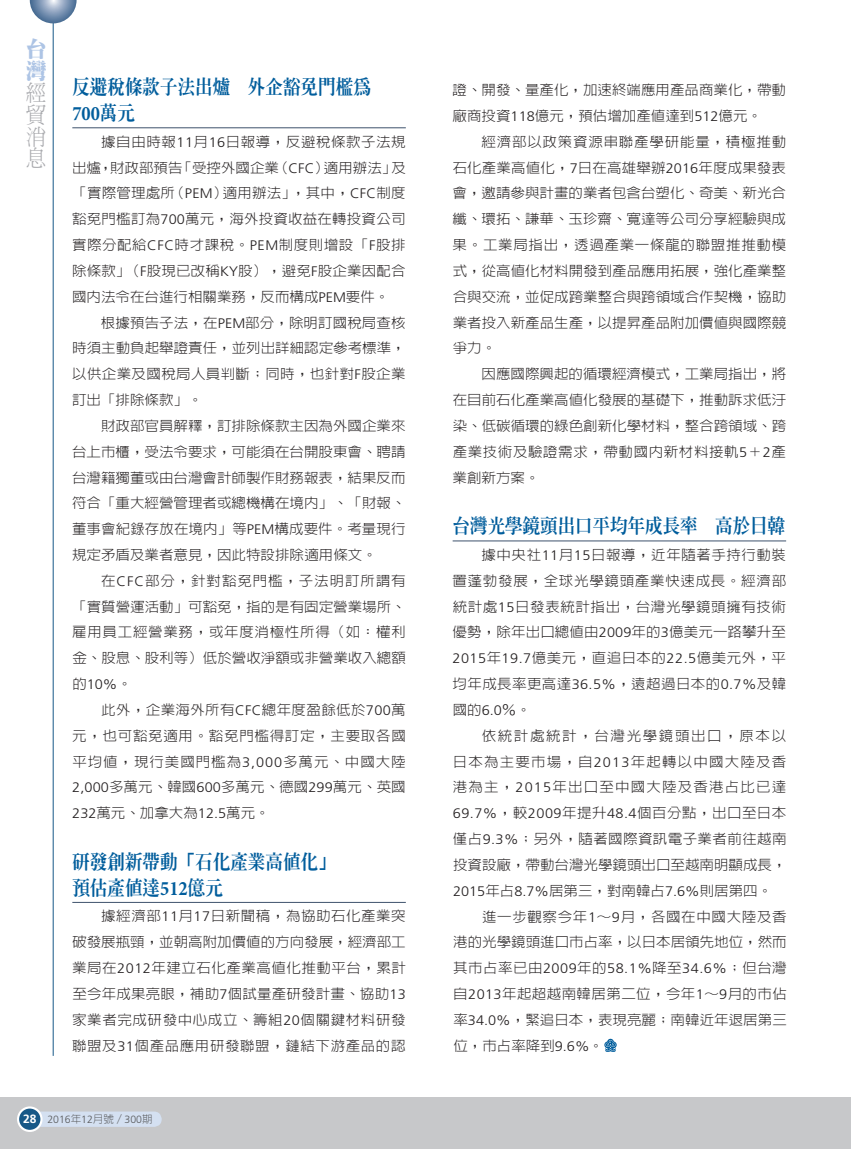
<style>
.page{position:relative;width:851px;height:1149px;background:#fff}
.page>*{position:absolute;margin:0;border:0;box-sizing:border-box;transform-origin:0 0}
.t1{font:300 21.75px/21.8px "AR Ming B5";color:#a8a9ad;text-align:justify;scale:.95 1}
.t2{font:900 21.75px/21.8px "AR Ming B5";color:#adc4e5;scale:.95 1}
.t3{font:700 20.4px "Minion Pro";color:#005d9c;scale:.9 1}
.t4{font:800 19.5px/25.8px "AR Ming B5";color:#005d9c;scale:.9 1}
.t5{font:300 13.8px/25.8px "AR Hei B5";letter-spacing:.005em;color:#231f20;text-align:justify;scale:1.05 1}
.t6{font:300 13.8px "Frutiger";color:#231f20;scale:1.05 1}
.t7{font:300 10.5px "Frutiger";color:#57585a}
.s1{font-family:"AR Ming B5";font-weight:800;font-size:19.5px}
.s2{font-family:"Frutiger"}
.s3{font-family:"AR Hei B5"}
.s4{font-family:"Minion Pro";font-weight:700;font-size:20.4px}
.s5{font-weight:700;font-size:12px;color:#fff}
</style>
<div class="page">
<div style="left:0;top:1097px;width:850px;height:51px;background:#c7c8ca"></div>
<div style="left:30px;top:1111px;width:132px;height:15px;background:#d4e0f1;border-radius:8px"></div>
<div style="left:18px;top:1107px;width:23px;height:23px;background:#175887;border-radius:50%"></div>
<div style="left:17px;top:1106px;width:26px;height:25px;border:2px solid #fff;border-radius:50%"></div>
<hr style="left:53px;top:0;width:1px;height:1055px;background:#175887">
<svg style="left:30px;top:0;width:47px;height:23px"></svg>
<hr style="left:72px;top:127px;width:334px;height:1px;background:#4a5d75">
<hr style="left:72px;top:901px;width:334px;height:1px;background:#4a5d75">
<hr style="left:452px;top:540px;width:334px;height:1px;background:#4a5d75">
<svg style="left:604px;top:1038px;width:12px;height:13px"></svg>
<h1 class="t2" style="left:26px;top:38px;width:23px">台灣</h1>
<h1 class="t1" style="left:26px;top:82px;width:22px">經貿消息</h1>
<h3 class="t4" style="left:72px;top:74px;width:333px">反避稅條款子法出爐 外企豁免門檻為</h3>
<h2 class="t3" style="left:72px;top:99px;width:71px">700<span class="s1">萬元</span></h2>
<p class="t5" style="left:72px;top:129px;width:319px;text-indent:29px">據自由時報<span class="s2">11</span>月<span class="s2">16</span>日報導，反避稅條款子法規出爐，財政部預告「受控外國企業（<span class="s2">CFC</span>）適用辦法」及「實際管理處所（<span class="s2">PEM</span>）適用辦法」，其中，<span class="s2">CFC</span>制度豁免門檻訂為<span class="s2">700</span>萬元，海外投資收益在轉投資公司實際分配給<span class="s2">CFC</span>時才課稅。<span class="s2">PEM</span>制度則增設「<span class="s2">F</span>股排除條款」（<span class="s2">F</span>股現已改稱<span class="s2">KY</span>股），避免<span class="s2">F</span>股企業因配合國內法令在台進行相關業務，反而構成<span class="s2">PEM</span>要件。</p>
<p class="t5" style="left:72px;top:309px;width:319px;text-indent:29px">根據預告子法，在<span class="s2">PEM</span>部分，除明訂國稅局查核時須主動負起舉證責任，並列出詳細認定參考標準，以供企業及國稅局人員判斷；同時，也針對<span class="s2">F</span>股企業訂出「排除條款」。</p>
<p class="t5" style="left:72px;top:412px;width:319px;text-indent:29px">財政部官員解釋，訂排除條款主因為外國企業來台上市櫃，受法令要求，可能須在台開股東會、聘請台灣籍獨董或由台灣會計師製作財務報表，結果反而符合「重大經營管理者或總機構在境內」、「財報、董事會紀錄存放在境內」等<span class="s2">PEM</span>構成要件。考量現行規定矛盾及業者意見，因此特設排除適用條文。</p>
<p class="t5" style="left:72px;top:567px;width:319px;text-indent:29px">在<span class="s2">CFC</span>部分，針對豁免門檻，子法明訂所謂有「實質營運活動」可豁免，指的是有固定營業場所、雇用員工經營業務，或年度消極性所得（如：權利金、股息、股利等）低於營收淨額或非營業收入總額</p>
<p class="t6" style="left:72px;top:676px;width:58px"><span class="s3">的</span>10%<span class="s3">。</span></p>
<p class="t5" style="left:72px;top:696px;width:319px;text-indent:29px">此外，企業海外所有<span class="s2">CFC</span>總年度盈餘低於<span class="s2">700</span>萬元，也可豁免適用。豁免門檻得訂定，主要取各國平均值，現行美國門檻為<span class="s2">3,000</span>多萬元、中國大陸<span class="s2">2,000</span>多萬元、韓國<span class="s2">600</span>多萬元、德國<span class="s2">299</span>萬元、英國<span class="s2">232</span>萬元、加拿大為<span class="s2">12.5</span>萬元。</p>
<h3 class="t4" style="left:72px;top:848px;width:294px">研發創新帶動「石化產業高值化」預估產值達<span class="s4">512</span>億元</h3>
<p class="t5" style="left:72px;top:903px;width:319px;text-indent:29px">據經濟部<span class="s2">11</span>月<span class="s2">17</span>日新聞稿，為協助石化產業突破發展瓶頸，並朝高附加價值的方向發展，經濟部工業局在<span class="s2">2012</span>年建立石化產業高值化推動平台，累計至今年成果亮眼，補助<span class="s2">7</span>個試量產研發計畫、協助<span class="s2">13</span>家業者完成研發中心成立、籌組<span class="s2">20</span>個關鍵材料研發聯盟及<span class="s2">31</span>個產品應用研發聯盟，鏈結下游產品的認</p>
<p class="t7" style="left:23px;top:1113px;width:131px"><span class="s5">28</span> 2016<span class="s3">年</span>12<span class="s3">月號／</span>300<span class="s3">期</span></p>
<p class="t5" style="left:452px;top:77px;width:319px">證、開發、量產化，加速終端應用產品商業化，帶動廠商投資<span class="s2">118</span>億元，預估增加產值達到<span class="s2">512</span>億元。</p>
<p class="t5" style="left:452px;top:129px;width:319px;text-indent:29px">經濟部以政策資源串聯產學研能量，積極推動石化產業高值化，<span class="s2">7</span>日在高雄舉辦<span class="s2">2016</span>年度成果發表會，邀請參與計畫的業者包含台塑化、奇美、新光合纖、環拓、謙華、玉珍齋、寬達等公司分享經驗與成果。工業局指出，透過產業一條龍的聯盟推推動模式，從高值化材料開發到產品應用拓展，強化產業整合與交流，並促成跨業整合與跨領域合作契機，協助業者投入新產品生產，以提昇產品附加價值與國際競爭力。</p>
<p class="t5" style="left:452px;top:361px;width:319px;text-indent:29px">因應國際興起的循環經濟模式，工業局指出，將在目前石化產業高值化發展的基礎下，推動訴求低汙染、低碳循環的綠色創新化學材料，整合跨領域、跨產業技術及驗證需求，帶動國內新材料接軌<span class="s2">5</span>＋<span class="s2">2</span>產業創新方案。</p>
<h3 class="t4" style="left:452px;top:512px;width:371px">台灣光學鏡頭出口平均年成長率 高於日韓</h3>
<p class="t5" style="left:452px;top:541px;width:319px;text-indent:29px">據中央社<span class="s2">11</span>月<span class="s2">15</span>日報導，近年隨著手持行動裝置蓬勃發展，全球光學鏡頭產業快速成長。經濟部統計處<span class="s2">15</span>日發表統計指出，台灣光學鏡頭擁有技術優勢，除年出口總值由<span class="s2">2009</span>年的<span class="s2">3</span>億美元一路攀升至<span class="s2">2015</span>年<span class="s2">19.7</span>億美元，直追日本的<span class="s2">22.5</span>億美元外，平均年成長率更高達<span class="s2">36.5%</span>，遠超過日本的<span class="s2">0.7%</span>及韓國的<span class="s2">6.0</span>％。</p>
<p class="t5" style="left:452px;top:722px;width:319px;text-indent:29px">依統計處統計，台灣光學鏡頭出口，原本以日本為主要市場，自<span class="s2">2013</span>年起轉以中國大陸及香港為主，<span class="s2">2015</span>年出口至中國大陸及香港占比已達<span class="s2">69.7%</span>，較<span class="s2">2009</span>年提升<span class="s2">48.4</span>個百分點，出口至日本僅占<span class="s2">9.3%</span>；另外，隨著國際資訊電子業者前往越南投資設廠，帶動台灣光學鏡頭出口至越南明顯成長，<span class="s2">2015</span>年占<span class="s2">8.7%</span>居第三，對南韓占<span class="s2">7.6%</span>則居第四。</p>
<p class="t5" style="left:453px;top:903px;width:319px;text-indent:29px">進一步觀察今年<span class="s2">1</span>∼<span class="s2">9</span>月，各國在中國大陸及香港的光學鏡頭進口市占率，以日本居領先地位，然而其市占率已由<span class="s2">2009</span>年的<span class="s2">58.1%</span>降至<span class="s2">34.6%</span>；但台灣自<span class="s2">2013</span>年起超越南韓居第二位，今年<span class="s2">1</span>∼<span class="s2">9</span>月的市佔率<span class="s2">34.0%</span>，緊追日本，表現亮麗；南韓近年退居第三位，市占率降到<span class="s2">9.6%</span>。</p>
</div>
